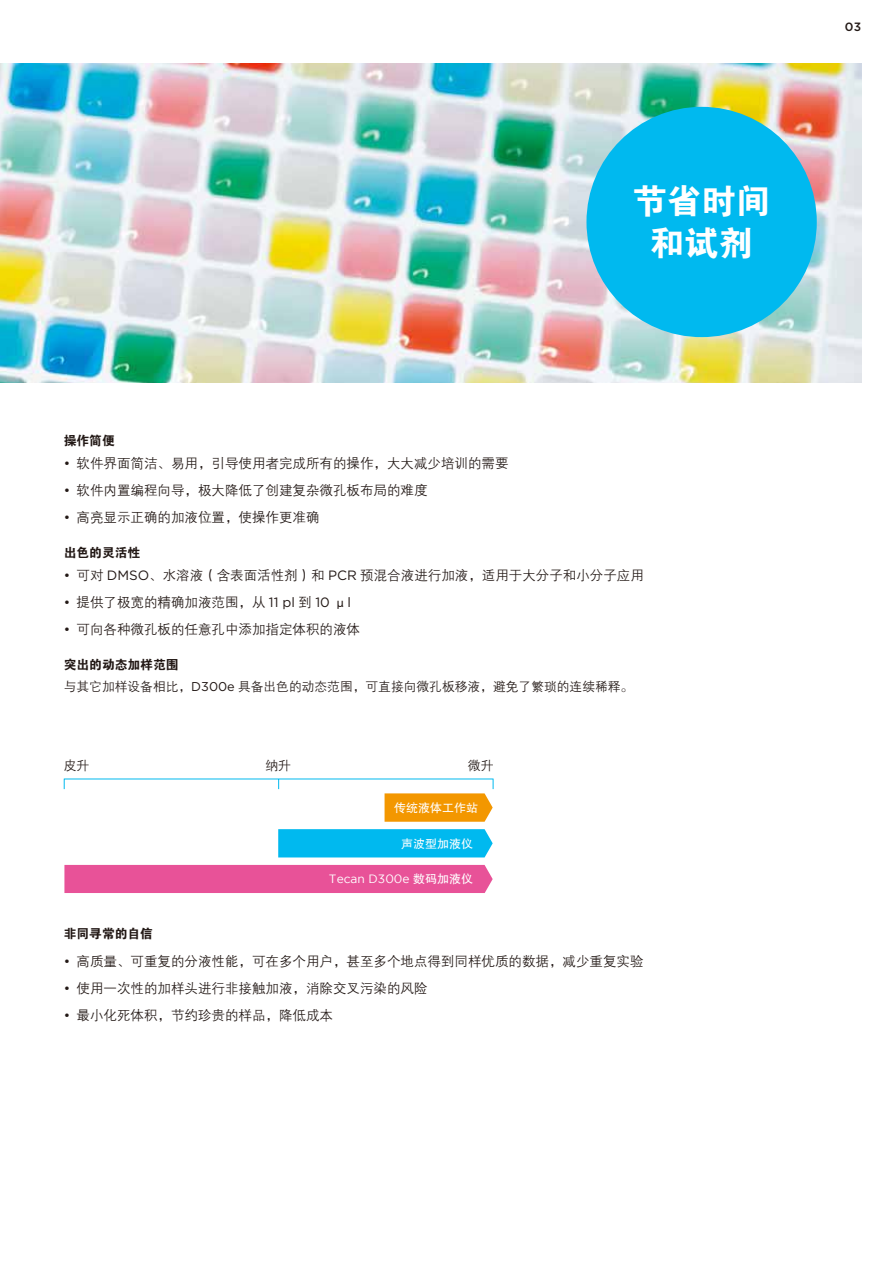
<style>
.page{position:relative;width:893px;height:1263px;background:#fff}
.page>*{position:absolute;margin:0;border:0;box-sizing:border-box;transform-origin:0 0}
.t1{font:34.5px/41.4px "FZDHTJW GB1 0";color:#fff;text-align:center}
.t2{font:13.5px "FZZDXJW GB1 0";color:#221815}
.t3{font:12.75px "FZZDXJW GB1 0";color:#221815}
.t4{font:12.75px "FZDHTJW GB1 0";color:#221815}
.t5{font:12px "Gotham";color:#fff}
.t6{font:12px "FZHTJW GB1 0";color:#fff}
.t7{font:500 12px "Gotham";color:#221815}
.s1{font-family:"Gotham"}
.s2{font-family:"FZHTJW GB1 0"}
</style>
<div class="page">
<img style="left:1px;top:64px;width:860px;height:319px">
<hr style="left:64px;top:778px;width:429px;height:1px;background:#00b9ef">
<div style="left:64px;top:865px;width:429px;height:28px;background:#e85298"></div>
<div style="left:278px;top:829px;width:215px;height:28px;background:#00b9ef"></div>
<svg style="left:385px;top:779px;width:109px;height:43px"></svg>
<div style="left:586px;top:107px;width:231px;height:230px;background:#00b9ef;border-radius:50%"></div>
<img style="left:0;top:64px;width:1px;height:319px">
<h1 class="t1" style="left:632px;top:181px;width:139px">节省时间和试剂</h1>
<p class="t4" style="left:64px;top:433px;width:52px">操作简便</p>
<p class="t2" style="left:64px;top:456px;width:446px"><span class="s1">•</span> 软件界面简洁、易用，引导使用者完成所有的操作，大大减少培训的需要</p>
<p class="t2" style="left:64px;top:483px;width:365px"><span class="s1">•</span> 软件内置编程向导，极大降低了创建复杂微孔板布局的难度</p>
<p class="t2" style="left:64px;top:510px;width:257px"><span class="s1">•</span> 高亮显示正确的加液位置，使操作更准确</p>
<p class="t4" style="left:64px;top:545px;width:78px">出色的灵活性</p>
<p class="t2" style="left:64px;top:568px;width:582px"><span class="s1">•</span> 可对 <span class="s1">DMSO</span>、水溶液（含表面活性剂）和 <span class="s1">PCR</span> 预混合液进行加液，适用于大分子和小分子应用</p>
<p class="t2" style="left:64px;top:595px;width:289px"><span class="s1">•</span> 提供了极宽的精确加液范围，从 <span class="s1">11 pl</span> 到 <span class="s1">10</span> μ<span class="s1">l</span></p>
<p class="t2" style="left:64px;top:622px;width:298px"><span class="s1">•</span> 可向各种微孔板的任意孔中添加指定体积的液体</p>
<p class="t4" style="left:64px;top:657px;width:116px">突出的动态加样范围</p>
<p class="t3" style="left:64px;top:680px;width:571px">与其它加样设备相比，<span class="s1">D300e</span> 具备出色的动态范围，可直接向微孔板移液，避免了繁琐的连续稀释。</p>
<p class="t3" style="left:64px;top:759px;width:27px">皮升</p>
<p class="t3" style="left:265px;top:759px;width:27px">纳升</p>
<p class="t3" style="left:468px;top:759px;width:27px">微升</p>
<p class="t6" style="left:394px;top:801px;width:85px">传统液体工作站</p>
<p class="t6" style="left:401px;top:837px;width:73px">声波型加液仪</p>
<p class="t5" style="left:329px;top:872px;width:146px">Tecan D300e <span class="s2">数码加液仪</span></p>
<p class="t4" style="left:64px;top:926px;width:91px">非同寻常的自信</p>
<p class="t2" style="left:64px;top:954px;width:581px"><span class="s1">•</span> 高质量、可重复的分液性能，可在多个用户，甚至多个地点得到同样优质的数据，减少重复实验</p>
<p class="t2" style="left:64px;top:981px;width:365px"><span class="s1">•</span> 使用一次性的加样头进行非接触加液，消除交叉污染的风险</p>
<p class="t2" style="left:64px;top:1008px;width:271px"><span class="s1">•</span> 最小化死体积，节约珍贵的样品，降低成本</p>
<p class="t7" style="left:845px;top:19px;width:18px">03</p>
</div>
